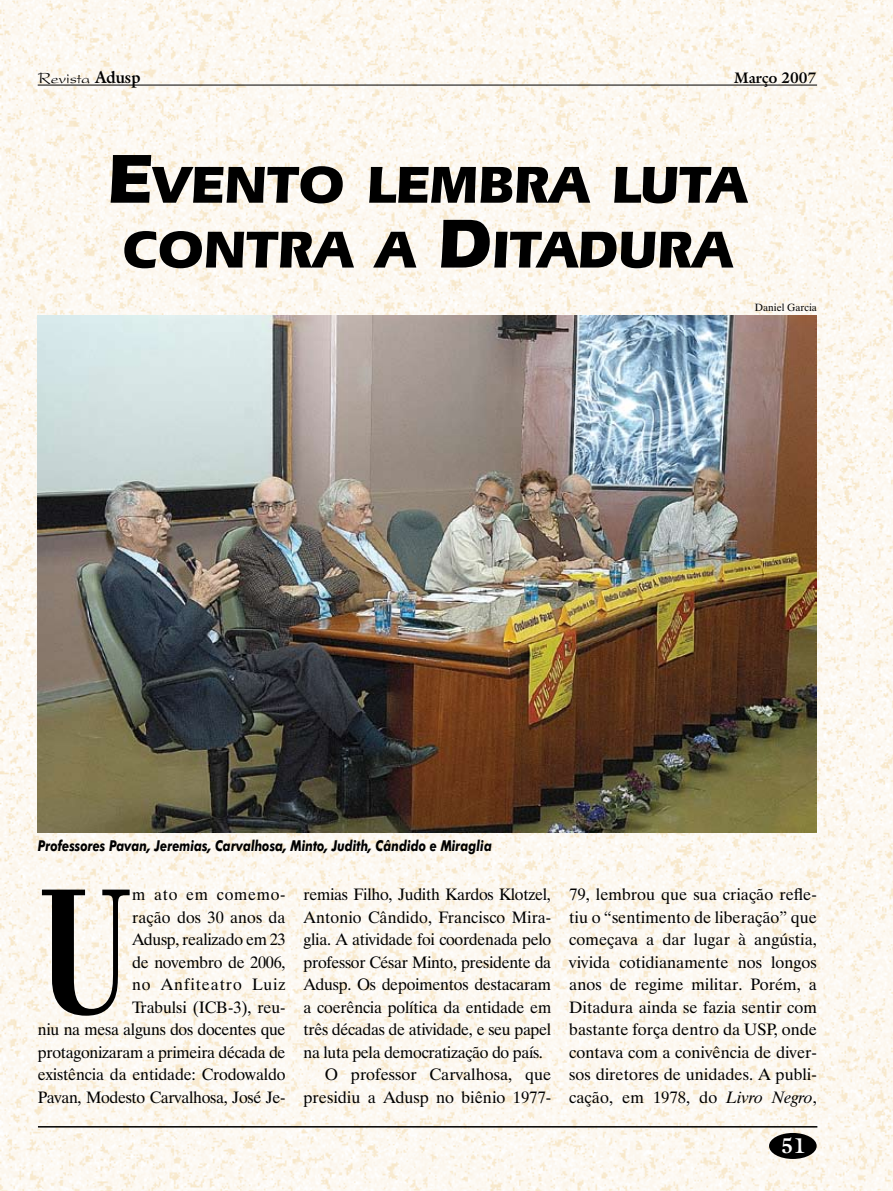
<style>
.page{position:relative;width:893px;height:1191px;background:#fff}
.page>*{position:absolute;margin:0;border:0;box-sizing:border-box;transform-origin:0 0}
.t1{font:700 189.6px "Bodoni BT";color:#000;scale:.7 1}
.t2{font:700 54px/64.8px "Eras IT Cby BT";color:#000}
.t3{font:700 21px "Galliard IT Cby BT";color:#fff}
.t4{font:16.5px/22.5px "Dutch 801 BT";letter-spacing:-.015em;color:#000;text-align:right}
.t5{font:16.5px "Dutch 801 BT";letter-spacing:.005em;color:#000}
.t6{font:16.5px "President";color:#000}
.t7{font:italic 700 15px "Futura BT";color:#000;scale:.8 1}
.t8{font:700 15px "Galliard IT Cby BT";color:#000}
.t9{font:10.5px "Dutch 801 BT";color:#000}
.s1{font-family:"Galliard IT Cby BT";font-weight:700}
.s2{font-size:72px}
.s3{font-style:italic}
</style>
<div class="page">
<img style="left:0;top:0;width:893px;height:1191px">
<hr style="left:38px;top:1126px;width:779px;height:1px;background:#000">
<div style="left:769px;top:1133px;width:48px;height:26px;background:#000;border-radius:50%"></div>
<hr style="left:38px;top:85px;width:779px;height:1px;background:#000">
<img style="left:38px;top:315px;width:779px;height:517px">
<p class="t6" style="left:38px;top:69px;width:104px">Revista <span class="s1">Adusp</span></p>
<p class="t8" style="left:734px;top:68px;width:84px">Março 2007</p>
<h2 class="t2" style="left:108px;top:152px;width:641px"><span class="s2">E</span>VENTO LEMBRA LUTA<br>CONTRA A <span class="s2">D</span>ITADURA</h2>
<p class="t9" style="left:755px;top:301px;width:64px">Daniel Garcia</p>
<p class="t7" style="left:38px;top:836px;width:569px">Professores Pavan, Jeremias, Carvalhosa, Minto, Judith, Cândido e Miraglia</p>
<p class="t4" style="left:38px;top:883px;width:249px">m ato em comemo-<br>ração dos 30 anos da<br>Adusp, realizado em 23<br>de novembro de 2006,<br>no Anfiteatro Luiz<br>Trabulsi (ICB-3), reu-<br>niu na mesa alguns dos docentes que protagonizaram a primeira década de existência da entidade: Crodowaldo<br>Pavan, Modesto Carvalhosa, José Je-</p>
<p class="t4" style="left:304px;top:883px;width:249px">remias Filho, Judith Kardos Klotzel,</p>
<h1 class="t1" style="left:38px;top:833px;width:136px">U</h1>
<p class="t5" style="left:304px;top:907px;width:249px">Antonio Cândido, Francisco Mira-</p>
<p class="t4" style="left:304px;top:928px;width:249px">glia. A atividade foi coordenada pelo</p>
<p class="t4" style="left:304px;top:950px;width:249px">professor César Minto, presidente da</p>
<p class="t4" style="left:304px;top:973px;width:249px">Adusp. Os depoimentos destacaram</p>
<p class="t4" style="left:304px;top:995px;width:249px">a coerência política da entidade em</p>
<p class="t4" style="left:304px;top:1018px;width:249px">três décadas de atividade, e seu papel</p>
<p class="t4" style="left:304px;top:1040px;width:241px">na luta pela democratização do país.</p>
<p class="t4" style="left:325px;top:1063px;width:228px">O professor Carvalhosa, que</p>
<p class="t4" style="left:304px;top:1085px;width:249px">presidiu a Adusp no biênio 1977-</p>
<p class="t4" style="left:569px;top:883px;width:249px;text-align:justify">79, lembrou que sua criação refle&shy;tiu o “sentimento de liberação” que começava a dar lugar à angústia, vivida cotidianamente nos longos anos de regime militar. Porém, a Ditadura ainda se fazia sentir com bastante força dentro da USP, onde contava com a conivência de diver&shy;sos diretores de unidades. A publi&shy;cação, em 1978, do <span class="s3">Livro Negro</span>,</p>
<p class="t3" style="left:781px;top:1132px;width:26px">51</p>
</div>
